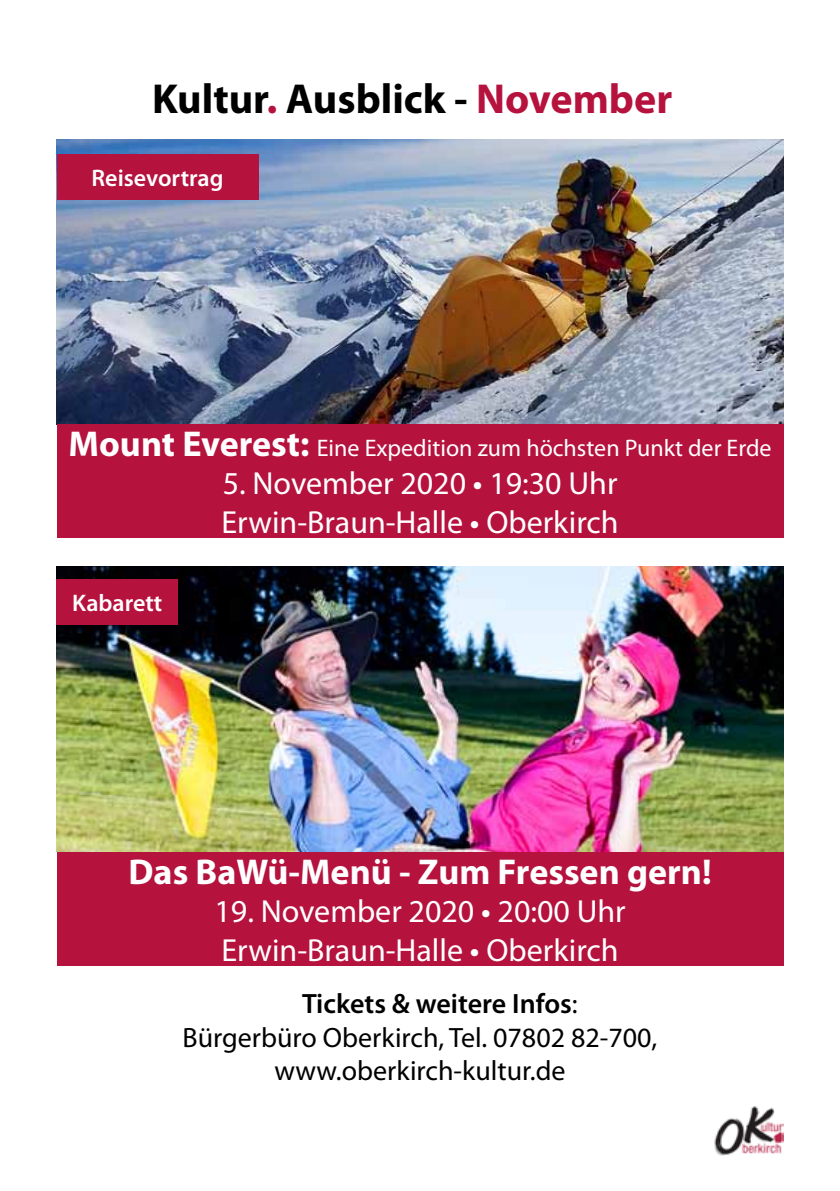
<style>
.page{position:relative;width:840px;height:1191px;background:#fff}
.page>*{position:absolute;margin:0;border:0;box-sizing:border-box;transform-origin:0 0}
.t1{font:700 42px "Myriad Pro";color:#000}
.t2{font:700 36px "Myriad Pro";color:#fff}
.t3{font:32px/38.4px "Myriad Pro";color:#fff}
.t4{font:28px "Myriad Pro";color:#000}
.t5{font:600 28px "Myriad Pro";color:#000}
.t6{font:24px "Myriad Pro";color:#fff}
.t7{font:600 24px "Myriad Pro";color:#fff}
.s1{color:#b5123e}
.s2{font-weight:700;font-size:36px}
.s3{font-weight:600;font-stretch:semi-condensed}
.s4{font-weight:400}
</style>
<div class="page">
<img style="left:57px;top:139px;width:726px;height:285px">
<div style="left:57px;top:424px;width:726px;height:113px;background:#b5123e"></div>
<div style="left:57px;top:852px;width:726px;height:113px;background:#b5123e"></div>
<img style="left:57px;top:566px;width:726px;height:285px">
<div style="left:57px;top:154px;width:201px;height:45px;background:#b5123e"></div>
<div style="left:57px;top:579px;width:121px;height:46px;background:#b5123e"></div>
<img style="left:714px;top:1106px;width:68px;height:49px">
<h1 class="t1" style="left:152px;top:72px;width:521px">Kultur<span class="s1">.</span> Ausblick - <span class="s1">November</span></h1>
<p class="t7" style="left:91px;top:162px;width:133px">Reisevortrag</p>
<p class="t6" style="left:69px;top:433px;width:704px"><span class="s2">Mount Everest:</span> Eine Expedition zum höchsten Punkt der Erde</p>
<p class="t3" style="left:221px;top:464px;width:398px">5. November 2020 <span class="s3">•</span> 19:30 Uhr<br>Erwin-Braun-Halle <span class="s3">•</span> Oberkirch</p>
<p class="t7" style="left:72px;top:588px;width:92px">Kabarett</p>
<p class="t2" style="left:128px;top:848px;width:584px">Das BaWü-Menü - Zum Fressen gern!</p>
<p class="t3" style="left:214px;top:892px;width:412px">19. November 2020 <span class="s3">•</span> 20:00 Uhr<br>Erwin-Braun-Halle <span class="s3">•</span> Oberkirch</p>
<p class="t5" style="left:302px;top:986px;width:277px">Tickets &amp; weitere Infos<span class="s4">:</span></p>
<p class="t4" style="left:182px;top:1020px;width:476px">Bürgerbüro Oberkirch, Tel. 07802 82-700,</p>
<p class="t4" style="left:274px;top:1053px;width:292px">www.oberkirch-kultur.de</p>
</div>
